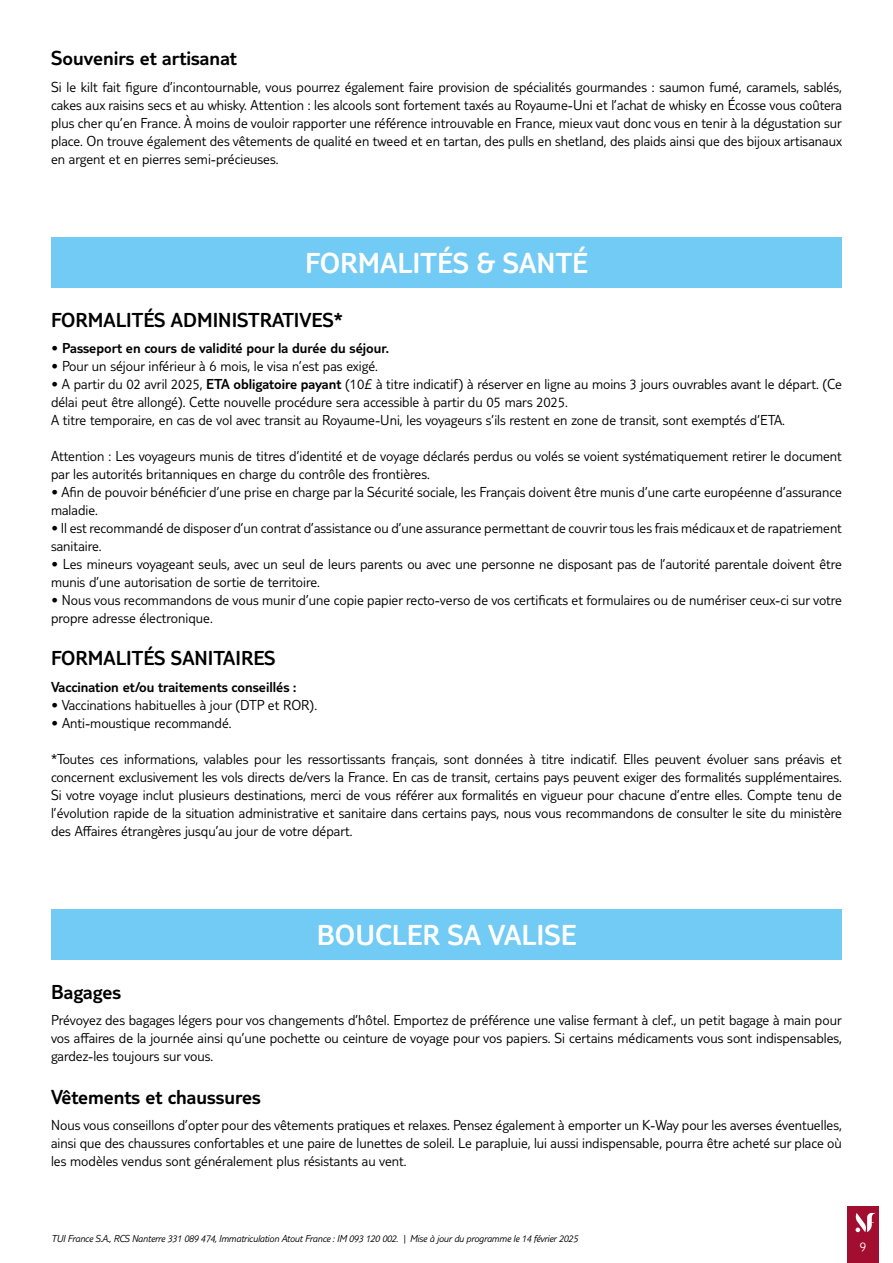
<style>
.page{position:relative;width:893px;height:1263px;background:#fff}
.page>*{position:absolute;margin:0;border:0;box-sizing:border-box;transform-origin:0 0}
.t1{font:300 30px "TUI Type";color:#fff}
.t2{font:300 21px "TUI Type";color:#000}
.t3{font:300 15px/18px "TUI Type";color:#000}
.t4{font:300 15px "TUI Type";color:#000}
.t5{font:300 13.5px "TUI Type";color:#fff}
.t6{font:italic 300 10.5px "TUI Type";letter-spacing:-.02em;color:#000}
.s1{font-style:inherit}
</style>
<div class="page">
<div style="left:847px;top:1206px;width:32px;height:57px;background:#a10e2f"></div>
<svg style="left:855px;top:1213px;width:21px;height:19px"></svg>
<div style="left:51px;top:237px;width:791px;height:51px;background:#71cbf4"></div>
<div style="left:51px;top:909px;width:791px;height:51px;background:#71cbf4"></div>
<h2 class="t2" style="left:51px;top:46px;width:187px">Souvenirs et artisanat</h2>
<p class="t3" style="left:51px;top:77px;width:792px;text-align:justify">Si le kilt fait figure d’incontournable, vous pourrez également faire provision de spécialités gourmandes : saumon fumé, caramels, sablés, cakes aux raisins secs et au whisky. Attention : les alcools sont fortement taxés au Royaume-Uni et l’achat de whisky en Écosse vous coûtera plus cher qu’en France. À moins de vouloir rapporter une référence introuvable en France, mieux vaut donc vous en tenir à la dégustation sur place. On trouve également des vêtements de qualité en tweed et en tartan, des pulls en shetland, des plaids ainsi que des bijoux artisanaux en argent et en pierres semi-précieuses.</p>
<h1 class="t1" style="left:305px;top:245px;width:284px">FORMALITÉS &amp; SANTÉ</h1>
<h2 class="t2" style="left:51px;top:308px;width:293px">FORMALITÉS ADMINISTRATIVES*</h2>
<p class="t4" style="left:51px;top:340px;width:339px"><span class="s1">•</span> Passeport en cours de validité pour la durée du séjour.</p>
<p class="t3" style="left:51px;top:357px;width:328px">• Pour un séjour inférieur à 6 mois, le visa n’est pas exigé.</p>
<p class="t3" style="left:51px;top:375px;width:792px">• A partir du 02 avril 2025, <span class="s1">ETA obligatoire payant</span> (10£ à titre indicatif) à réserver en ligne au moins 3 jours ouvrables avant le départ. (Ce délai peut être allongé). Cette nouvelle procédure sera accessible à partir du 05 mars 2025.<br>A titre temporaire, en cas de vol avec transit au Royaume-Uni, les voyageurs s’ils restent en zone de transit, sont exemptés d’ETA.</p>
<p class="t3" style="left:51px;top:447px;width:792px">Attention : Les voyageurs munis de titres d’identité et de voyage déclarés perdus ou volés se voient systématiquement retirer le document par les autorités britanniques en charge du contrôle des frontières.</p>
<p class="t3" style="left:51px;top:483px;width:792px">• Afin de pouvoir bénéficier d’une prise en charge par la Sécurité sociale, les Français doivent être munis d’une carte européenne d’assurance maladie.</p>
<p class="t3" style="left:51px;top:519px;width:792px">• Il est recommandé de disposer d’un contrat d’assistance ou d’une assurance permettant de couvrir tous les frais médicaux et de rapatriement sanitaire.</p>
<p class="t3" style="left:51px;top:555px;width:792px">• Les mineurs voyageant seuls, avec un seul de leurs parents ou avec une personne ne disposant pas de l’autorité parentale doivent être munis d’une autorisation de sortie de territoire.</p>
<p class="t3" style="left:51px;top:591px;width:792px">• Nous vous recommandons de vous munir d’une copie papier recto-verso de vos certificats et formulaires ou de numériser ceux-ci sur votre propre adresse électronique.</p>
<h2 class="t2" style="left:51px;top:646px;width:226px">FORMALITÉS SANITAIRES</h2>
<p class="t4" style="left:51px;top:678px;width:247px">Vaccination et/ou traitements conseillés :</p>
<p class="t3" style="left:51px;top:696px;width:268px">• Vaccinations habituelles à jour (DTP et ROR).</p>
<p class="t3" style="left:51px;top:714px;width:182px">• Anti-moustique recommandé.</p>
<p class="t3" style="left:51px;top:750px;width:792px;text-align:justify">*Toutes ces informations, valables pour les ressortissants français, sont données à titre indicatif. Elles peuvent évoluer sans préavis et concernent exclusivement les vols directs de/vers la France. En cas de transit, certains pays peuvent exiger des formalités supplémentaires.<br>Si votre voyage inclut plusieurs destinations, merci de vous référer aux formalités en vigueur pour chacune d’entre elles. Compte tenu de l’évolution rapide de la situation administrative et sanitaire dans certains pays, nous vous recommandons de consulter le site du ministère des Affaires étrangères jusqu’au jour de votre départ.</p>
<h1 class="t1" style="left:317px;top:917px;width:261px">BOUCLER SA VALISE</h1>
<h2 class="t2" style="left:51px;top:980px;width:72px">Bagages</h2>
<p class="t3" style="left:51px;top:1011px;width:792px;text-align:justify">Prévoyez des bagages légers pour vos changements d’hôtel. Emportez de préférence une valise fermant à clef., un petit bagage à main pour vos affaires de la journée ainsi qu’une pochette ou ceinture de voyage pour vos papiers. Si certains médicaments vous sont indispensables, gardez-les toujours sur vous.</p>
<h2 class="t2" style="left:51px;top:1084px;width:211px">Vêtements et chaussures</h2>
<p class="t3" style="left:51px;top:1116px;width:792px;text-align:justify">Nous vous conseillons d’opter pour des vêtements pratiques et relaxes. Pensez également à emporter un K-Way pour les averses éventuelles, ainsi que des chaussures confortables et une paire de lunettes de soleil. Le parapluie, lui aussi indispensable, pourra être acheté sur place où les modèles vendus sont généralement plus résistants au vent.</p>
<p class="t6" style="left:51px;top:1232px;width:528px">TUI France S.A., RCS Nanterre 331 089 474, Immatriculation Atout France : IM 093 120 002. | Mise à jour du programme le 14 février 2025</p>
<p class="t5" style="left:860px;top:1239px;width:8px">9</p>
</div>
